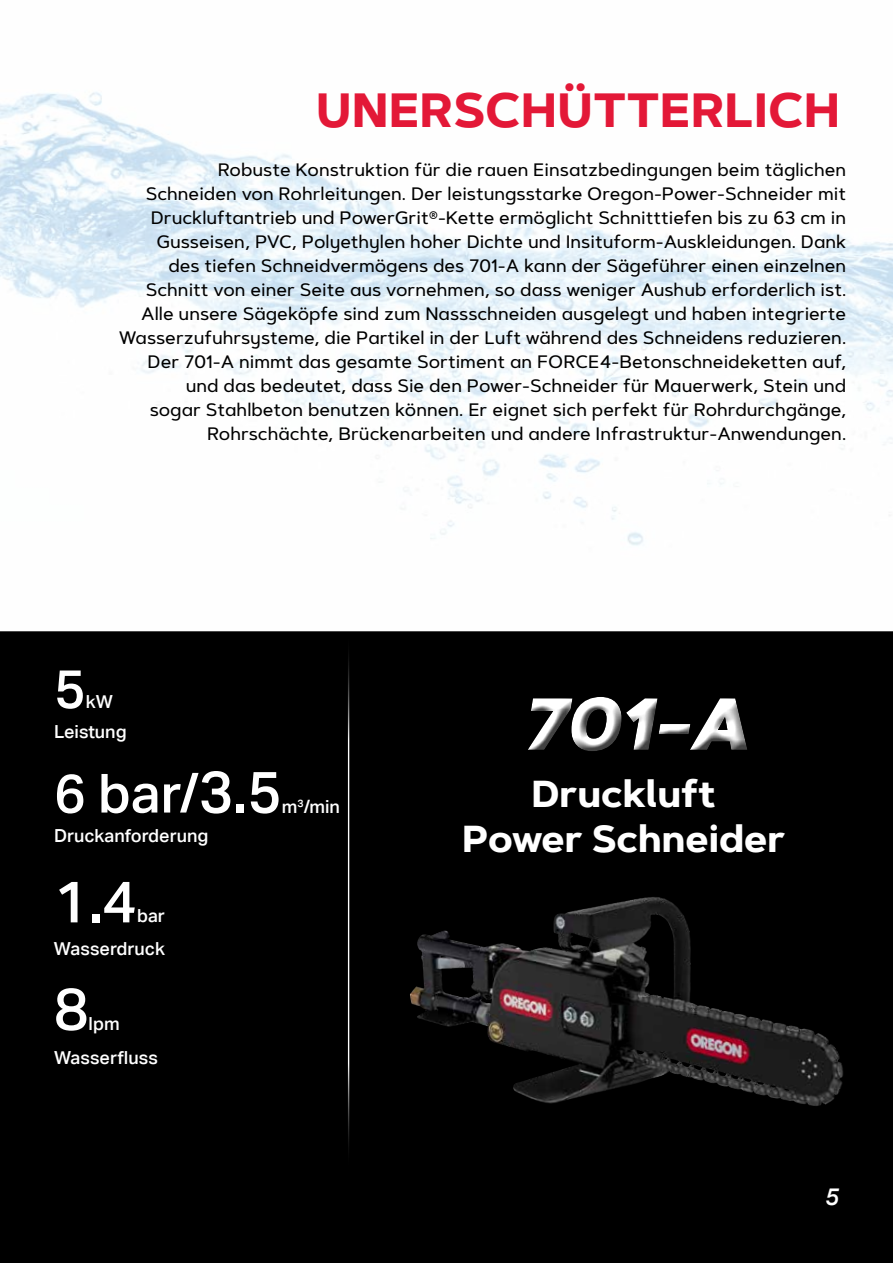
<style>
.page{position:relative;width:893px;height:1263px;background:#fff}
.page>*{position:absolute;margin:0;border:0;box-sizing:border-box;transform-origin:0 0}
.t1{font:italic 900 73.5px "Artegra Sans Alt";color:#fff}
.t2{font:500 58.5px "Aktiv Grotesk";color:#fff}
.t3{font:500 54px "Aktiv Grotesk";color:#fff}
.t4{font:700 48px "Artegra Sans Alt";color:#e31837}
.t5{font:700 37.5px/45px "Artegra Sans";color:#fff;text-align:center}
.t6{font:italic 500 24px "Aktiv Grotesk";color:#fff}
.t7{font:500 18px/24px "Artegra Sans Alt";color:#000;text-align:right}
.t8{font:500 18px/30.6px "Aktiv Grotesk";color:#fff}
.s1{font-size:58.5px}
</style>
<div class="page">
<div style="left:0;top:631px;width:893px;height:632px;background:#000"></div>
<img style="left:0;top:92px;width:893px;height:454px">
<div style="left:519px;top:691px;width:239px;height:71px;background:#000;opacity:.75"></div>
<img style="left:410px;top:897px;width:346px;height:207px">
<hr style="left:348px;top:631px;width:1px;height:540px;background:#fff">
<h3 class="t4" style="left:316px;top:80px;width:526px">UNERSCHÜTTERLICH</h3>
<p class="t7" style="left:119px;top:157px;width:729px">Robuste Konstruktion für die rauen Einsatzbedingungen beim täglichen<br>Schneiden von Rohrleitungen. Der leistungsstarke Oregon-Power-Schneider mit Druckluftantrieb und PowerGrit®-Kette ermöglicht Schnitttiefen bis zu 63 cm in Gusseisen, PVC, Polyethylen hoher Dichte und Insituform-Auskleidungen. Dank<br>des tiefen Schneidvermögens des 701-A kann der Sägeführer einen einzelnen Schnitt von einer Seite aus vornehmen, so dass weniger Aushub erforderlich ist.<br>Alle unsere Sägeköpfe sind zum Nassschneiden ausgelegt und haben integrierte Wasserzufuhrsysteme, die Partikel in der Luft während des Schneidens reduzieren.<br>Der 701-A nimmt das gesamte Sortiment an FORCE4-Betonschneideketten auf, und das bedeutet, dass Sie den Power-Schneider für Mauerwerk, Stein und<br>sogar Stahlbeton benutzen können. Er eignet sich perfekt für Rohrdurchgänge, Rohrschächte, Brückenarbeiten und andere Infrastruktur-Anwendungen.</p>
<h3 class="t3" style="left:54px;top:656px;width:33px">5</h3>
<p class="t8" style="left:54px;top:686px;width:74px;text-indent:32px">kW<br>Leistung</p>
<h3 class="t3" style="left:54px;top:761px;width:229px">6 bar/<span class="s1">3.5</span></h3>
<p class="t8" style="left:282px;top:791px;width:59px">m<sup>3</sup>/min</p>
<p class="t8" style="left:54px;top:820px;width:156px">Druckanforderung</p>
<h2 class="t2" style="left:54px;top:866px;width:85px">1.4</h2>
<p class="t8" style="left:54px;top:899px;width:112px;line-height:33px;text-align:right">bar<br>Wasserdruck</p>
<h2 class="t2" style="left:54px;top:973px;width:36px">8</h2>
<p class="t8" style="left:54px;top:1006px;width:105px;line-height:34.5px;text-align:center">lpm<br>Wasserfluss</p>
<h1 class="t1" style="left:521px;top:678px;width:229px">701-A</h1>
<h3 class="t5" style="left:462px;top:771px;width:325px">Druckluft<br>Power Schneider</h3>
<h3 class="t6" style="left:825px;top:1182px;width:16px">5</h3>
</div>
